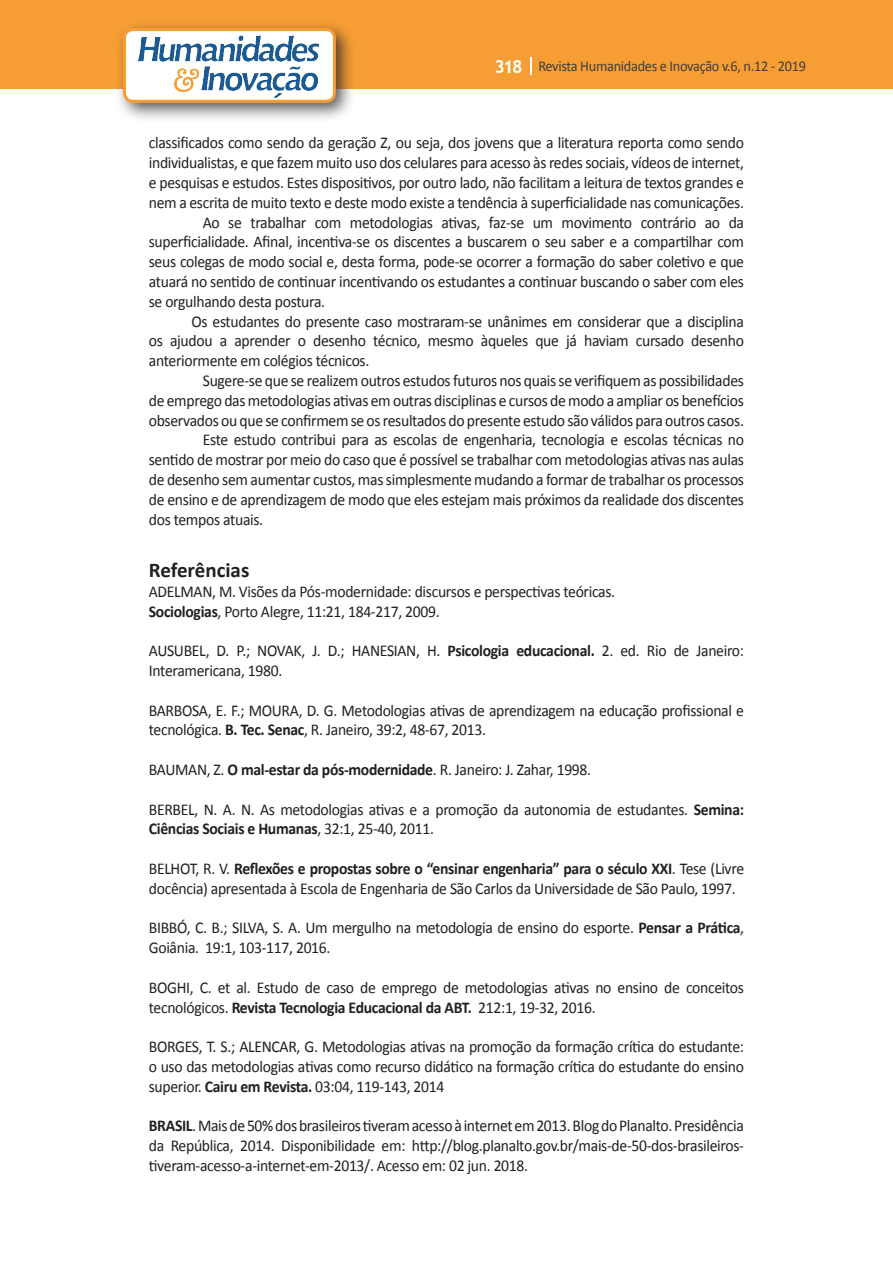
<style>
.page{position:relative;width:893px;height:1263px;background:#fff}
.page>*{position:absolute;margin:0;border:0;box-sizing:border-box;transform-origin:0 0}
.Titulo_2{font:700 21px "Calibri";color:#231f20}
.texto{font:16.5px/19.8px "Calibri";letter-spacing:-.02em;color:#231f20;text-align:justify;scale:.95 1}
.t1{font:15px "Calibri";letter-spacing:-.02em;color:#3e3e3f;scale:.95 1}
.s1{font-family:"Trebuchet MS";font-weight:700;font-size:18px;color:#fff}
.s2{font-weight:700}
</style>
<div class="page">
<div style="left:0;top:0;width:893px;height:88px;background:#f69e34"></div>
<svg style="left:530px;top:57px;width:2px;height:18px"></svg>
<div style="left:115px;top:20px;width:241px;height:103px;background:#231f20;opacity:.75"></div>
<div style="left:125px;top:30px;width:209px;height:71px;background:#fff;border-radius:9px"></div>
<img style="left:138px;top:35px;width:181px;height:62px">
<div style="left:123px;top:28px;width:213px;height:75px;border:3px solid #f69e34;border-radius:9px"></div>
<p class="t1" style="left:495px;top:57px;width:329px"><span class="s1">318</span> Revista Humanidades e Inovação v.6, n.12 - 2019</p>
<p class="texto" style="left:149px;top:133px;width:628px">classificados como sendo da geração Z, ou seja, dos jovens que a literatura reporta como sendo individualistas, e que fazem muito uso dos celulares para acesso às redes sociais, vídeos de internet, e pesquisas e estudos. Estes dispositivos, por outro lado, não facilitam a leitura de textos grandes e nem a escrita de muito texto e deste modo existe a tendência à superficialidade nas comunicações.</p>
<p class="texto" style="left:149px;top:212px;width:628px;text-indent:54px">Ao se trabalhar com metodologias ativas, faz-se um movimento contrário ao da superficialidade. Afinal, incentiva-se os discentes a buscarem o seu saber e a compartilhar com seus colegas de modo social e, desta forma, pode-se ocorrer a formação do saber coletivo e que atuará no sentido de continuar incentivando os estudantes a continuar buscando o saber com eles se orgulhando desta postura.</p>
<p class="texto" style="left:149px;top:311px;width:628px;text-indent:43px">Os estudantes do presente caso mostraram-se unânimes em considerar que a disciplina os ajudou a aprender o desenho técnico, mesmo àqueles que já haviam cursado desenho anteriormente em colégios técnicos.</p>
<p class="texto" style="left:149px;top:371px;width:628px;text-indent:54px">Sugere-se que se realizem outros estudos futuros nos quais se verifiquem as possibilidades de emprego das metodologias ativas em outras disciplinas e cursos de modo a ampliar os benefícios observados ou que se confirmem se os resultados do presente estudo são válidos para outros casos.</p>
<p class="texto" style="left:149px;top:430px;width:628px;text-indent:54px">Este estudo contribui para as escolas de engenharia, tecnologia e escolas técnicas no sentido de mostrar por meio do caso que é possível se trabalhar com metodologias ativas nas aulas de desenho sem aumentar custos, mas simplesmente mudando a formar de trabalhar os processos de ensino e de aprendizagem de modo que eles estejam mais próximos da realidade dos discentes dos tempos atuais.</p>
<p class="Titulo_2" style="left:149px;top:556px;width:102px">Referências</p>
<p class="texto" style="left:149px;top:581px;width:492px">ADELMAN, M. Visões da Pós-modernidade: discursos e perspectivas teóricas.</p>
<p class="texto" style="left:149px;top:601px;width:308px"><span class="s2">Sociologias</span>, Porto Alegre, 11:21, 184-217, 2009.</p>
<p class="texto" style="left:149px;top:641px;width:628px">AUSUBEL, D. P.; NOVAK, J. D.; HANESIAN, H. <span class="s2">Psicologia educacional.</span> 2. ed. Rio de Janeiro:<br>Interamericana, 1980.</p>
<p class="texto" style="left:149px;top:700px;width:628px">BARBOSA, E. F.; MOURA, D. G. Metodologias ativas de aprendizagem na educação profissional e tecnológica. <span class="s2">B. Tec. Senac</span>, R. Janeiro, 39:2, 48-67, 2013.</p>
<p class="texto" style="left:149px;top:760px;width:467px">BAUMAN, Z. <span class="s2">O mal-estar da pós-modernidade</span>. R. Janeiro: J. Zahar, 1998.</p>
<p class="texto" style="left:149px;top:799px;width:628px">BERBEL, N. A. N. As metodologias ativas e a promoção da autonomia de estudantes. <span class="s2">Semina:<br>Ciências Sociais e Humanas</span>, 32:1, 25-40, 2011.</p>
<p class="texto" style="left:149px;top:859px;width:628px">BELHOT, R. V. <span class="s2">Reflexões e propostas sobre o “ensinar engenharia” para o século XXI</span>. Tese (Livre docência) apresentada à Escola de Engenharia de São Carlos da Universidade de São Paulo, 1997.</p>
<p class="texto" style="left:149px;top:918px;width:628px">BIBBÓ, C. B.; SILVA, S. A. Um mergulho na metodologia de ensino do esporte. <span class="s2">Pensar a Prática</span>,<br>Goiânia. 19:1, 103-117, 2016.</p>
<p class="texto" style="left:149px;top:977px;width:628px">BOGHI, C. et al. Estudo de caso de emprego de metodologias ativas no ensino de conceitos tecnológicos. <span class="s2">Revista Tecnologia Educacional da ABT.</span> 212:1, 19-32, 2016.</p>
<p class="texto" style="left:149px;top:1037px;width:628px">BORGES, T. S.; ALENCAR, G. Metodologias ativas na promoção da formação crítica do estudante: o uso das metodologias ativas como recurso didático na formação crítica do estudante do ensino superior. <span class="s2">Cairu em Revista.</span> 03:04, 119-143, 2014</p>
<p class="texto" style="left:149px;top:1116px;width:628px"><span class="s2">BRASIL</span>. Mais de 50% dos brasileiros tiveram acesso à internet em 2013. Blog do Planalto. Presidência da República, 2014. Disponibilidade em: http://blog.planalto.gov.br/mais-de-50-dos-brasileiros&shy;tiveram-acesso-a-internet-em-2013/. Acesso em: 02 jun. 2018.</p>
</div>
